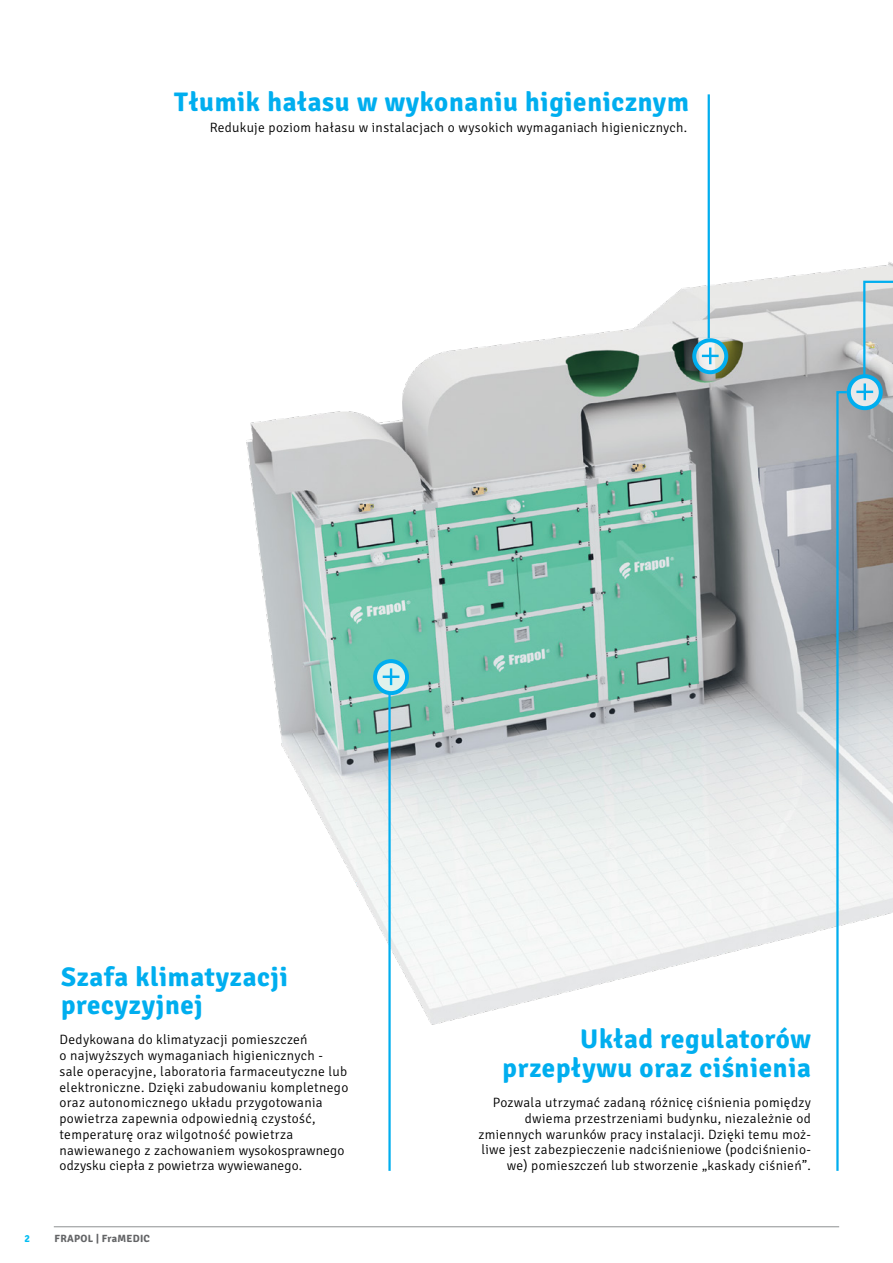
<style>
.page{position:relative;width:893px;height:1263px;background:#fff}
.page>*{position:absolute;margin:0;border:0;box-sizing:border-box;transform-origin:0 0}
.t1{font:700 27px/28.5px "Signika";letter-spacing:.025em;color:#00aeef}
.t2{font:300 13.5px/15.8px "Signika";letter-spacing:.025em;color:#000}
.t3{font:700 10.5px "Signika";letter-spacing:.025em;color:#636466}
.t4{font:700 10.5px "Signika";color:#00bdf2}
</style>
<div class="page">
<hr style="left:54px;top:1226px;width:785px;height:1px;background:#8e9092">
<img style="left:246px;top:223px;width:647px;height:802px">
<svg style="left:849px;top:376px;width:32px;height:32px"></svg>
<div style="left:847px;top:374px;width:36px;height:36px;border:4px solid #00aeef;border-radius:50%"></div>
<svg style="left:694px;top:340px;width:32px;height:32px"></svg>
<svg style="left:702px;top:347px;width:17px;height:17px"></svg>
<div style="left:692px;top:338px;width:36px;height:36px;border:4px solid #00aeef;border-radius:50%"></div>
<svg style="left:375px;top:661px;width:32px;height:32px"></svg>
<svg style="left:390px;top:668px;width:2px;height:17px"></svg>
<hr style="left:383px;top:675px;width:16px;height:3px;background:#00aeef">
<div style="left:373px;top:659px;width:36px;height:36px;border:4px solid #00aeef;border-radius:50%"></div>
<svg style="left:835px;top:390px;width:14px;height:781px"></svg>
<hr style="left:708px;top:94px;width:2px;height:244px;background:#00aeef">
<svg style="left:856px;top:280px;width:37px;height:120px;background:#b8cdd4"></svg>
<hr style="left:388px;top:694px;width:3px;height:477px;background:#00aeef">
<h1 class="t1" style="left:174px;top:88px;width:516px">Tłumik hałasu w wykonaniu higienicznym</h1>
<p class="t2" style="left:210px;top:120px;width:479px">Redukuje poziom hałasu w instalacjach o wysokich wymaganiach higienicznych.</p>
<h1 class="t1" style="left:61px;top:963px;width:228px">Szafa klimatyzacji precyzyjnej</h1>
<p class="t2" style="left:60px;top:1032px;width:290px">Dedykowana do klimatyzacji pomieszczeń<br>o najwyższych wymaganiach higienicznych - sale operacyjne, laboratoria farmaceutyczne lub elektroniczne. Dzięki zabudowaniu kompletnego oraz autonomicznego układu przygotowania powietrza zapewnia odpowiednią czystość, temperaturę oraz wilgotność powietrza nawiewanego z zachowaniem wysokosprawnego odzysku ciepła z powietrza wywiewanego.</p>
<p class="t4" style="left:25px;top:1232px;width:7px">2</p>
<p class="t3" style="left:55px;top:1232px;width:97px">FRAPOL | FraMEDIC</p>
<h1 class="t1" style="left:503px;top:1025px;width:310px;text-align:right">Układ regulatorów przepływu oraz ciśnienia</h1>
<p class="t2" style="left:478px;top:1095px;width:334px;text-align:right">Pozwala utrzymać zadaną różnicę ciśnienia pomiędzy dwiema przestrzeniami budynku, niezależnie od zmiennych warunków pracy instalacji. Dzięki temu moż&shy;liwe jest zabezpieczenie nadciśnieniowe (podciśnienio&shy;we) pomieszczeń lub stworzenie „kaskady ciśnień”.</p>
</div>
